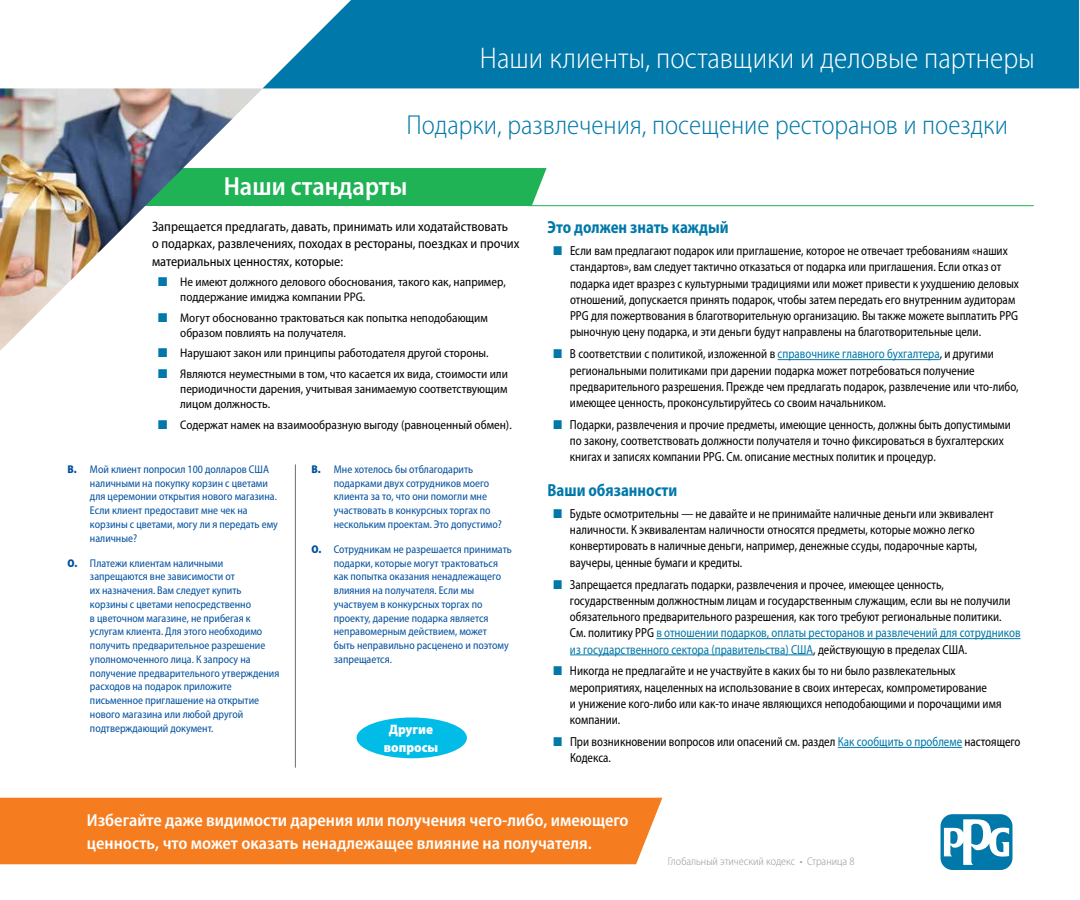
<style>
.page{position:relative;width:1080px;height:900px;background:#fff}
.page>*{position:absolute;margin:0;border:0;box-sizing:border-box;transform-origin:0 0}
.t1{font:300 semi-condensed 30px "Myriad Pro";color:#fff}
.t2{font:300 semi-condensed 27.5px "Myriad Pro";color:#0078a9}
.t3{font:600 semi-condensed 26.25px "Myriad Pro";color:#fff}
.t4{font:600 semi-condensed 17.5px/22.5px "Myriad Pro";color:#fff}
.t5{font:700 semi-condensed 17.5px "Myriad Pro";color:#0078a9;scale:.91 1}
.t6{font:semi-condensed 13.75px/17.5px "Myriad Pro";color:#000}
.t7{font:900 semi-condensed 13.75px/17.5px "Myriad Pro";color:#fff;text-align:center}
.t8{font:semi-condensed 13.12px/16.2px "Myriad Pro";color:#000;scale:.91 1}
.t9{font:semi-condensed 12.5px/15px "Myriad Pro";color:#000}
.t10{font:semi-condensed 11.25px/13.8px "Myriad Pro";color:#00509e;scale:.96 1}
.t11{font:300 semi-condensed 11.25px "Myriad Pro";color:#939598}
.s1{font-family:"Suisse Intl";font-stretch:normal;font-size:16.25px;color:#0078a9}
.s2{font-weight:900}
.s3{color:#0078a9}
</style>
<div class="page">
<div style="left:263px;top:168px;width:284px;height:38px;background:#20b356"></div>
<hr style="left:528px;top:205px;width:506px;height:1px;background:#20b356">
<div style="left:0;top:798px;width:662px;height:66px;background:#f57d20"></div>
<div style="left:263px;top:0;width:816px;height:88px;background:#0078a9"></div>
<img style="left:0;top:88px;width:263px;height:263px">
<hr style="left:778px;top:359px;width:162px;height:1px;background:#0078a9">
<hr style="left:656px;top:638px;width:365px;height:1px;background:#0078a9">
<hr style="left:570px;top:655px;width:243px;height:1px;background:#0078a9">
<hr style="left:838px;top:747px;width:124px;height:1px;background:#0078a9">
<hr style="left:295px;top:464px;width:1px;height:304px;background:#6d6e71">
<div style="left:357px;top:717px;width:110px;height:41px;background:#00bce7;border-radius:50%"></div>
<div style="left:941px;top:814px;width:71px;height:56px;background:#0078a9;border-radius:12px"></div>
<svg style="left:944px;top:819px;width:65px;height:46px"></svg>
<h1 class="t1" style="left:480px;top:42px;width:557px">Наши клиенты, поставщики и деловые партнеры</h1>
<h2 class="t2" style="left:406px;top:110px;width:603px">Подарки, развлечения, посещение ресторанов и поездки</h2>
<h3 class="t3" style="left:224px;top:172px;width:185px">Наши стандарты</h3>
<p class="t6" style="left:152px;top:217px;width:369px">Запрещается предлагать, давать, принимать или ходатайствовать<br>о подарках, развлечениях, походах в рестораны, поездках и прочих материальных ценностях, которые:</p>
<p class="t9" style="left:180px;top:275px;width:327px;text-indent:-23px"><span class="s1">■</span> Не имеют должного делового обоснования, такого как, например, поддержание имиджа компании PPG.</p>
<p class="t9" style="left:180px;top:310px;width:309px;text-indent:-23px"><span class="s1">■</span> Могут обоснованно трактоваться как попытка неподобающим образом повлиять на получателя.</p>
<p class="t9" style="left:158px;top:346px;width:333px"><span class="s1">■</span> Нарушают закон или принципы работодателя другой стороны.</p>
<p class="t9" style="left:180px;top:367px;width:329px;text-align:justify;text-indent:-23px"><span class="s1">■</span> Являются неуместными в том, что касается их вида, стоимости или периодичности дарения, учитывая занимаемую соответствующим лицом должность.</p>
<p class="t9" style="left:158px;top:417px;width:356px"><span class="s1">■</span> Содержат намек на взаимообразную выгоду (равноценный обмен).</p>
<p class="t10" style="left:90px;top:462px;width:197px;text-indent:-22px"><span class="s2">В.</span> Мой клиент попросил 100 долларов США наличными на покупку корзин с цветами для церемонии открытия нового магазина.<br>Если клиент предоставит мне чек на корзины с цветами, могу ли я передать ему наличные?</p>
<p class="t10" style="left:90px;top:556px;width:199px;text-indent:-22px"><span class="s2">О.</span> Платежи клиентам наличными запрещаются вне зависимости от<br>их назначения. Вам следует купить корзины с цветами непосредственно<br>в цветочном магазине, не прибегая к услугам клиента. Для этого необходимо получить предварительное разрешение уполномоченного лица. К запросу на получение предварительного утверждения расходов на подарок приложите письменное приглашение на открытие нового магазина или любой другой подтверждающий документ.</p>
<p class="t10" style="left:334px;top:462px;width:176px;text-indent:-22px"><span class="s2">В.</span> Мне хотелось бы отблагодарить подарками двух сотрудников моего клиента за то, что они помогли мне участвовать в конкурсных торгах по нескольким проектам. Это допустимо?</p>
<p class="t10" style="left:334px;top:542px;width:187px;text-indent:-22px"><span class="s2">О.</span> Сотрудникам не разрешается принимать подарки, которые могут трактоваться как попытка оказания ненадлежащего влияния на получателя. Если мы участвуем в конкурсных торгах по проекту, дарение подарка является неправомерным действием, может<br>быть неправильно расценено и поэтому запрещается.</p>
<p class="t7" style="left:384px;top:721px;width:56px">Другие вопросы</p>
<h3 class="t5" style="left:548px;top:218px;width:201px">Это должен знать каждый</h3>
<p class="t8" style="left:570px;top:243px;width:495px;text-indent:-17px"><span class="s1">■</span> Если вам предлагают подарок или приглашение, которое не отвечает требованиям «наших стандартов», вам следует тактично отказаться от подарка или приглашения. Если отказ от подарка идет вразрез с культурными традициями или может привести к ухудшению деловых отношений, допускается принять подарок, чтобы затем передать его внутренним аудиторам PPG для пожертвования в благотворительную организацию. Вы также можете выплатить PPG рыночную цену подарка, и эти деньги будут направлены на благотворительные цели.</p>
<p class="t8" style="left:570px;top:346px;width:495px;text-indent:-17px"><span class="s1">■</span> В соответствии с политикой, изложенной в <span class="s3">справочнике главного бухгалтера</span>, и другими региональными политиками при дарении подарка может потребоваться получение предварительного разрешения. Прежде чем предлагать подарок, развлечение или что-либо, имеющее ценность, проконсультируйтесь со своим начальником.</p>
<p class="t8" style="left:570px;top:417px;width:486px;text-indent:-17px"><span class="s1">■</span> Подарки, развлечения и прочие предметы, имеющие ценность, должны быть допустимыми по закону, соответствовать должности получателя и точно фиксироваться в бухгалтерских книгах и записях компании PPG. См. описание местных политик и процедур.</p>
<h3 class="t5" style="left:548px;top:480px;width:144px">Ваши обязанности</h3>
<p class="t8" style="left:570px;top:506px;width:467px;text-indent:-17px"><span class="s1">■</span> Будьте осмотрительны — не давайте и не принимайте наличные деньги или эквивалент наличности. К эквивалентам наличности относятся предметы, которые можно легко конвертировать в наличные деньги, например, денежные ссуды, подарочные карты, ваучеры, ценные бумаги и кредиты.</p>
<p class="t8" style="left:570px;top:576px;width:497px;text-indent:-17px"><span class="s1">■</span> Запрещается предлагать подарки, развлечения и прочее, имеющее ценность, государственным должностным лицам и государственным служащим, если вы не получили обязательного предварительного разрешения, как того требуют региональные политики.<br>См. политику PPG <span class="s3">в отношении подарков, оплаты ресторанов и развлечений для сотрудников из государственного сектора (правительства) США</span>, действующую в пределах США.</p>
<p class="t8" style="left:570px;top:663px;width:476px;text-indent:-17px"><span class="s1">■</span> Никогда не предлагайте и не участвуйте в каких бы то ни было развлекательных мероприятиях, нацеленных на использование в своих интересах, компрометирование<br>и унижение кого-либо или как-то иначе являющихся неподобающими и порочащими имя компании.</p>
<p class="t8" style="left:570px;top:734px;width:497px;text-indent:-17px"><span class="s1">■</span> При возникновении вопросов или опасений см. раздел <span class="s3">Как сообщить о проблеме</span> настоящего<br>Кодекса.</p>
<h3 class="t4" style="left:87px;top:810px;width:543px">Избегайте даже видимости дарения или получения чего-либо, имеющего ценность, что может оказать ненадлежащее влияние на получателя.</h3>
<p class="t11" style="left:668px;top:855px;width:188px">Глобальный этический кодекс • Страница 8</p>
</div>
